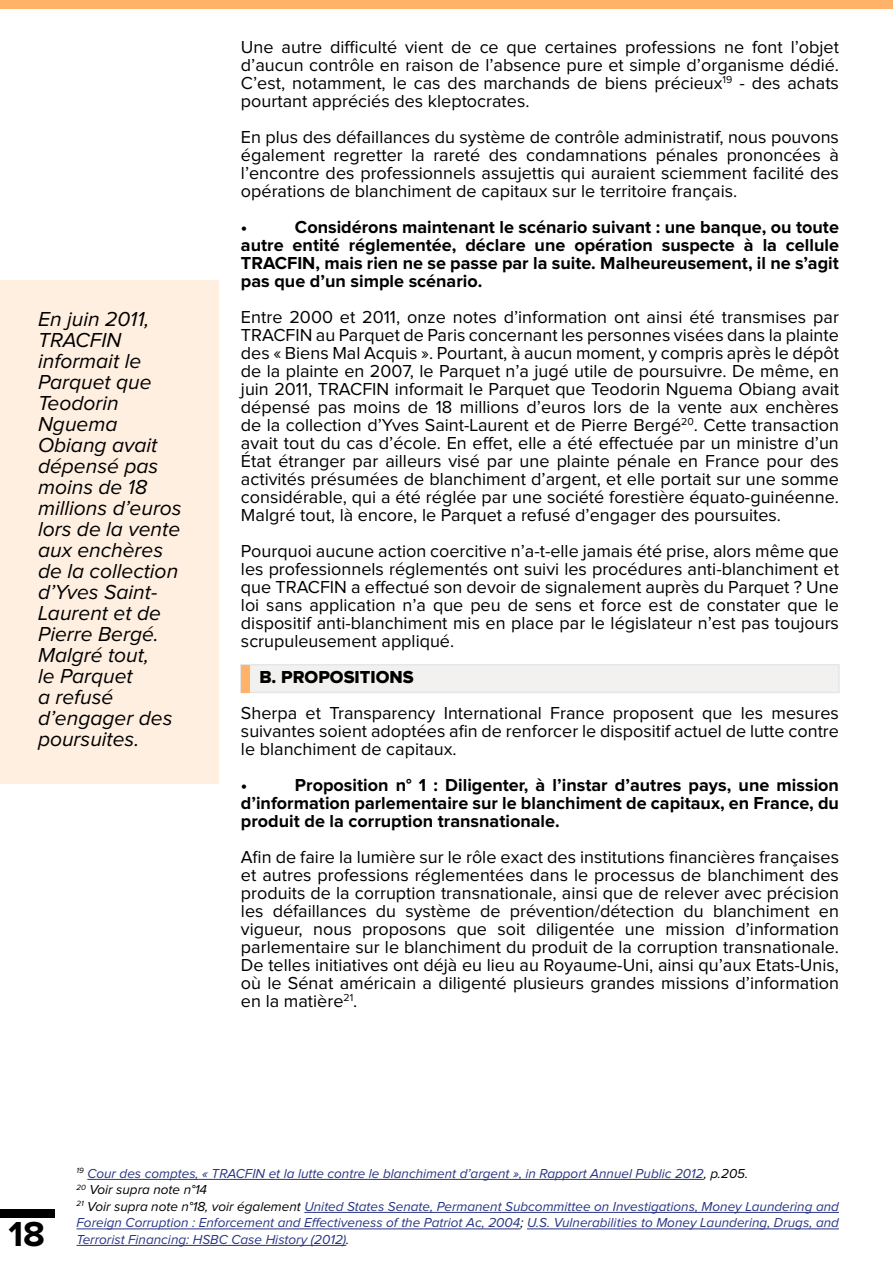
<style>
.page{position:relative;width:893px;height:1263px;background:#fff}
.page>*{position:absolute;margin:0;border:0;box-sizing:border-box;transform-origin:0 0}
.t1{font:700 36px "Proxima Nova";color:#000}
.t2{font:italic 21px/21px "Proxima Nova";color:#000}
.t3{font:18px/18px "Proxima Nova";color:#000;text-align:justify}
.t4{font:700 18px/18px "Proxima Nova";color:#000;text-align:justify}
.t5{font:18px "Proxima Nova Extrabld";color:#000}
.t6{font:italic 13.5px/16.5px "Proxima Nova";color:#283583}
.s1{color:#000}
</style>
<div class="page">
<div style="left:241px;top:665px;width:598px;height:27px;background:#f2f1f0"></div>
<div style="left:0;top:281px;width:218px;height:503px;background:#ffefe0"></div>
<div style="left:0;top:0;width:893px;height:9px;background:#ffb268"></div>
<div style="left:0;top:1209px;width:54px;height:8px;background:#000"></div>
<hr style="left:87px;top:1179px;width:617px;height:1px;background:#283583">
<hr style="left:304px;top:1212px;width:535px;height:1px;background:#283583">
<hr style="left:77px;top:1228px;width:443px;height:1px;background:#283583">
<hr style="left:527px;top:1228px;width:312px;height:1px;background:#283583">
<hr style="left:77px;top:1245px;width:269px;height:1px;background:#283583">
<div style="left:241px;top:665px;width:8px;height:27px;background:#ffb268"></div>
<p class="t2" style="left:38px;top:309px;width:145px">En juin 2011,<br>TRACFIN informait le<br>Parquet que<br>Teodorin<br>Nguema<br>Obiang avait dépensé pas moins de 18 millions d’euros lors de la vente aux enchères de la collection d’Yves Saint-<br>Laurent et de<br>Pierre Bergé.<br>Malgré tout,<br>le Parquet<br>a refusé d’engager des poursuites.</p>
<p class="t3" style="left:241px;top:39px;width:600px">Une autre difficulté vient de ce que certaines professions ne font l’objet d’aucun contrôle en raison de l’absence pure et simple d’organisme dédié.<br>C’est, notamment, le cas des marchands de biens précieux<sup>19</sup> - des achats pourtant appréciés des kleptocrates.</p>
<p class="t3" style="left:241px;top:129px;width:599px">En plus des défaillances du système de contrôle administratif, nous pouvons également regretter la rareté des condamnations pénales prononcées à l’encontre des professionnels assujettis qui auraient sciemment facilité des opérations de blanchiment de capitaux sur le territoire français.</p>
<p class="t4" style="left:241px;top:219px;width:8px">•</p>
<p class="t4" style="left:241px;top:219px;width:599px;text-indent:54px">Considérons maintenant le scénario suivant : une banque, ou toute autre entité réglementée, déclare une opération suspecte à la cellule TRACFIN, mais rien ne se passe par la suite. Malheureusement, il ne s’agit pas que d’un simple scénario.</p>
<p class="t3" style="left:241px;top:309px;width:600px">Entre 2000 et 2011, onze notes d’information ont ainsi été transmises par TRACFIN au Parquet de Paris concernant les personnes visées dans la plainte des « Biens Mal Acquis ». Pourtant, à aucun moment, y compris après le dépôt de la plainte en 2007, le Parquet n’a jugé utile de poursuivre. De même, en juin 2011, TRACFIN informait le Parquet que Teodorin Nguema Obiang avait dépensé pas moins de 18 millions d’euros lors de la vente aux enchères de la collection d’Yves Saint-Laurent et de Pierre Bergé<sup>20</sup>. Cette transaction avait tout du cas d’école. En effet, elle a été effectuée par un ministre d’un État étranger par ailleurs visé par une plainte pénale en France pour des activités présumées de blanchiment d’argent, et elle portait sur une somme considérable, qui a été réglée par une société forestière équato-guinéenne.<br>Malgré tout, là encore, le Parquet a refusé d’engager des poursuites.</p>
<p class="t3" style="left:241px;top:543px;width:600px">Pourquoi aucune action coercitive n’a-t-elle jamais été prise, alors même que les professionnels réglementés ont suivi les procédures anti-blanchiment et que TRACFIN a effectué son devoir de signalement auprès du Parquet ? Une loi sans application n’a que peu de sens et force est de constater que le dispositif anti-blanchiment mis en place par le législateur n’est pas toujours scrupuleusement appliqué.</p>
<p class="t5" style="left:259px;top:669px;width:156px">B. PROPOSITIONS</p>
<p class="t3" style="left:241px;top:705px;width:600px">Sherpa et Transparency International France proposent que les mesures suivantes soient adoptées afin de renforcer le dispositif actuel de lutte contre le blanchiment de capitaux.</p>
<p class="t4" style="left:241px;top:777px;width:8px">•</p>
<p class="t4" style="left:241px;top:777px;width:600px;text-indent:54px">Proposition n° 1 : Diligenter, à l’instar d’autres pays, une mission d’information parlementaire sur le blanchiment de capitaux, en France, du produit de la corruption transnationale.</p>
<p class="t3" style="left:241px;top:849px;width:600px">Afin de faire la lumière sur le rôle exact des institutions financières françaises et autres professions réglementées dans le processus de blanchiment des produits de la corruption transnationale, ainsi que de relever avec précision les défaillances du système de prévention/détection du blanchiment en vigueur, nous proposons que soit diligentée une mission d’information parlementaire sur le blanchiment du produit de la corruption transnationale.<br>De telles initiatives ont déjà eu lieu au Royaume-Uni, ainsi qu’aux Etats-Unis, où le Sénat américain a diligenté plusieurs grandes missions d’information en la matière<sup>21</sup>.</p>
<h1 class="t1" style="left:8px;top:1217px;width:38px">18</h1>
<p class="t6" style="left:77px;top:1165px;width:764px"><sup>19</sup> Cour des comptes, « TRACFIN et la lutte contre le blanchiment d’argent », in Rapport Annuel Public 2012<span class="s1">, p.205.<br></span><sup>20</sup> <span class="s1">Voir supra note n°14<br></span><sup>21</sup> <span class="s1">Voir supra note n°18, voir également</span> United States Senate, Permanent Subcommittee on Investigations, Money Laundering and Foreign Corruption : Enforcement and Effectiveness of the Patriot Ac, 2004<span class="s1">;</span> U.S. Vulnerabilities to Money Laundering, Drugs, and Terrorist Financing: HSBC Case History (2012)<span class="s1">.</span></p>
</div>
